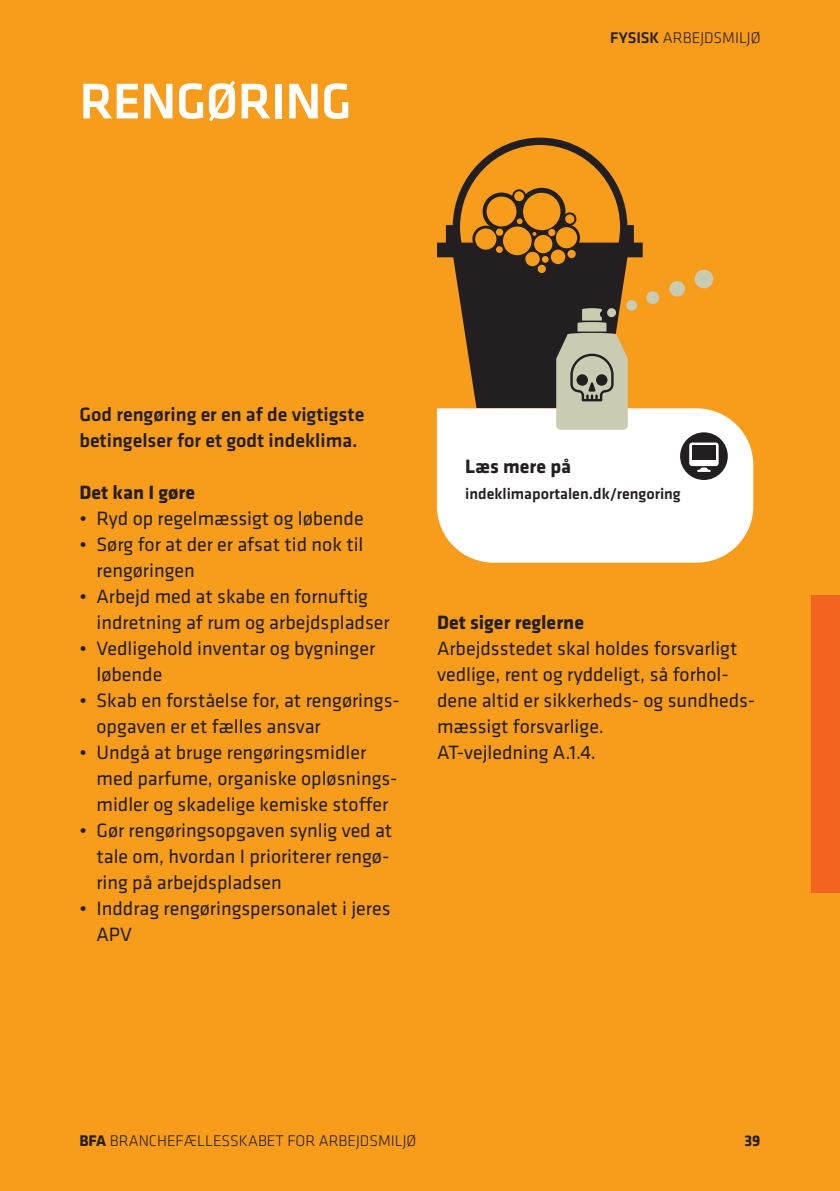
<style>
.page{position:relative;width:840px;height:1191px;background:#fff}
.page>*{position:absolute;margin:0;border:0;box-sizing:border-box;transform-origin:0 0}
.BAR_Rubrik{font:500 52px "Klavika";letter-spacing:-.01em;color:#fff}
.BAR_Brød{font:20px/26px "Klavika";color:#231f20}
.BAR_Manchettekst{font:500 20px/26px "Klavika";color:#231f20}
.BAR_Mellemrubrik{font:700 20px "Klavika";color:#231f20}
.BAR_Læs_mere{font:700 20px "Klavika";color:#231f20}
.t1{font:300 16px "Klavika";color:#231f20}
.BAR_Link{font:500 16px "Klavika";color:#231f20}
.t2{font:700 16px "Klavika";color:#231f20}
.s1{font-weight:500}
.s2{font-weight:700}
</style>
<div class="page">
<div style="left:0;top:0;width:839px;height:1191px;background:#f89c1c"></div>
<div style="left:811px;top:595px;width:28px;height:298px;background:#f36421"></div>
<svg style="left:437px;top:138px;width:205px;height:270px"></svg>
<div style="left:501px;top:225px;width:32px;height:32px;background:#f89c1c;border-radius:50%"></div>
<div style="left:499px;top:223px;width:36px;height:36px;border:4px solid #231f20;border-radius:50%"></div>
<div style="left:484px;top:194px;width:34px;height:34px;background:#f89c1c;border-radius:50%"></div>
<div style="left:482px;top:192px;width:38px;height:38px;border:4px solid #231f20;border-radius:50%"></div>
<div style="left:520px;top:190px;width:42px;height:43px;background:#f89c1c;border-radius:50%"></div>
<div style="left:517px;top:188px;width:48px;height:47px;border:5px solid #231f20;border-radius:50%"></div>
<div style="left:532px;top:234px;width:21px;height:20px;background:#f89c1c;border-radius:50%"></div>
<div style="left:531px;top:232px;width:23px;height:24px;border:2px solid #231f20;border-radius:50%"></div>
<div style="left:554px;top:226px;width:24px;height:24px;background:#f89c1c;border-radius:50%"></div>
<div style="left:553px;top:224px;width:26px;height:27px;border:3px solid #231f20;border-radius:50%"></div>
<div style="left:549px;top:249px;width:17px;height:16px;background:#f89c1c;border-radius:50%"></div>
<div style="left:548px;top:248px;width:19px;height:18px;border:2px solid #231f20;border-radius:50%"></div>
<div style="left:524px;top:251px;width:16px;height:16px;background:#f89c1c;border-radius:50%"></div>
<div style="left:523px;top:250px;width:18px;height:18px;border:2px solid #231f20;border-radius:50%"></div>
<div style="left:566px;top:249px;width:10px;height:10px;background:#f89c1c;border-radius:50%"></div>
<div style="left:565px;top:248px;width:12px;height:12px;border:2px solid #231f20;border-radius:50%"></div>
<div style="left:513px;top:190px;width:11px;height:12px;background:#f89c1c;border-radius:50%"></div>
<div style="left:512px;top:189px;width:13px;height:14px;border:2px solid #231f20;border-radius:50%"></div>
<div style="left:536px;top:264px;width:10px;height:10px;background:#f89c1c;border-radius:50%"></div>
<div style="left:535px;top:263px;width:12px;height:12px;border:2px solid #231f20;border-radius:50%"></div>
<svg style="left:540px;top:255px;width:9px;height:9px"></svg>
<div style="left:539px;top:254px;width:11px;height:11px;border:2px solid #231f20;border-radius:50%"></div>
<div style="left:564px;top:213px;width:11px;height:12px;background:#f89c1c;border-radius:50%"></div>
<div style="left:563px;top:212px;width:13px;height:14px;border:2px solid #231f20;border-radius:50%"></div>
<svg style="left:494px;top:245px;width:9px;height:9px"></svg>
<div style="left:493px;top:244px;width:11px;height:11px;border:2px solid #231f20;border-radius:50%"></div>
<svg style="left:492px;top:227px;width:13px;height:21px"></svg>
<svg style="left:517px;top:202px;width:6px;height:5px"></svg>
<svg style="left:548px;top:221px;width:18px;height:18px"></svg>
<div style="left:473px;top:227px;width:24px;height:24px;background:#f89c1c;border-radius:50%"></div>
<div style="left:472px;top:226px;width:27px;height:26px;border:3px solid #231f20;border-radius:50%"></div>
<div style="left:495px;top:229px;width:8px;height:7px;background:#f89c1c;border-radius:50%"></div>
<div style="left:548px;top:229px;width:7px;height:7px;background:#f89c1c;border-radius:50%"></div>
<svg style="left:515px;top:216px;width:7px;height:8px"></svg>
<svg style="left:532px;top:232px;width:6px;height:6px"></svg>
<div style="left:436px;top:408px;width:316px;height:154px;background:#fff"></div>
<svg style="left:679px;top:432px;width:48px;height:48px;background:#787676"></svg>
<svg style="left:556px;top:299px;width:81px;height:131px;background:#aba07f"></svg>
<svg style="left:646px;top:291px;width:13px;height:14px"></svg>
<svg style="left:669px;top:281px;width:16px;height:16px"></svg>
<svg style="left:694px;top:269px;width:20px;height:20px"></svg>
<p class="BAR_Rubrik" style="left:79px;top:66px;width:273px">RENGØRING</p>
<p class="t1" style="left:609px;top:28px;width:152px"><span class="s1">FYSISK</span> ARBEJDSMILJØ</p>
<p class="BAR_Manchettekst" style="left:79px;top:401px;width:286px">God rengøring er en af de vigtigste betingelser for et godt indeklima.</p>
<p class="BAR_Mellemrubrik" style="left:79px;top:478px;width:117px">Det kan I gøre</p>
<p class="BAR_Brød" style="left:79px;top:504px;width:285px">• Ryd op regelmæssigt og løbende</p>
<p class="BAR_Brød" style="left:96px;top:530px;width:268px;text-indent:-17px">• Sørg for at der er afsat tid nok til rengøringen</p>
<p class="BAR_Brød" style="left:96px;top:582px;width:294px;text-indent:-17px">• Arbejd med at skabe en fornuftig indretning af rum og arbejdspladser</p>
<p class="BAR_Brød" style="left:96px;top:634px;width:280px;text-indent:-17px">• Vedligehold inventar og bygninger løbende</p>
<p class="BAR_Brød" style="left:96px;top:686px;width:304px;text-indent:-17px">• Skab en forståelse for, at rengørings&shy;opgaven er et fælles ansvar</p>
<p class="BAR_Brød" style="left:96px;top:738px;width:302px;text-indent:-17px">• Undgå at bruge rengøringsmidler med parfume, organiske opløsnings&shy;midler og skadelige kemiske stoffer</p>
<p class="BAR_Brød" style="left:96px;top:816px;width:297px;text-indent:-17px">• Gør rengøringsopgaven synlig ved at tale om, hvordan I prioriterer rengø&shy;ring på arbejdspladsen</p>
<p class="BAR_Brød" style="left:96px;top:894px;width:295px;text-indent:-17px">• Inddrag rengøringspersonalet i jeres<br>APV</p>
<p class="BAR_Læs_mere" style="left:465px;top:452px;width:107px">Læs mere på</p>
<p class="BAR_Link" style="left:465px;top:483px;width:217px">indeklimaportalen.dk/rengoring</p>
<p class="BAR_Mellemrubrik" style="left:437px;top:608px;width:148px">Det siger reglerne</p>
<p class="BAR_Brød" style="left:437px;top:634px;width:319px">Arbejdsstedet skal holdes forsvarligt vedlige, rent og ryddeligt, så forhol&shy;dene altid er sikkerheds- og sundheds&shy;mæssigt forsvarlige.<br>AT-vejledning A.1.4.</p>
<p class="t1" style="left:79px;top:1131px;width:338px"><span class="s2">BFA</span> BRANCHEFÆLLESSKABET FOR ARBEJDSMILJØ</p>
<p class="t2" style="left:744px;top:1129px;width:17px">39</p>
</div>
